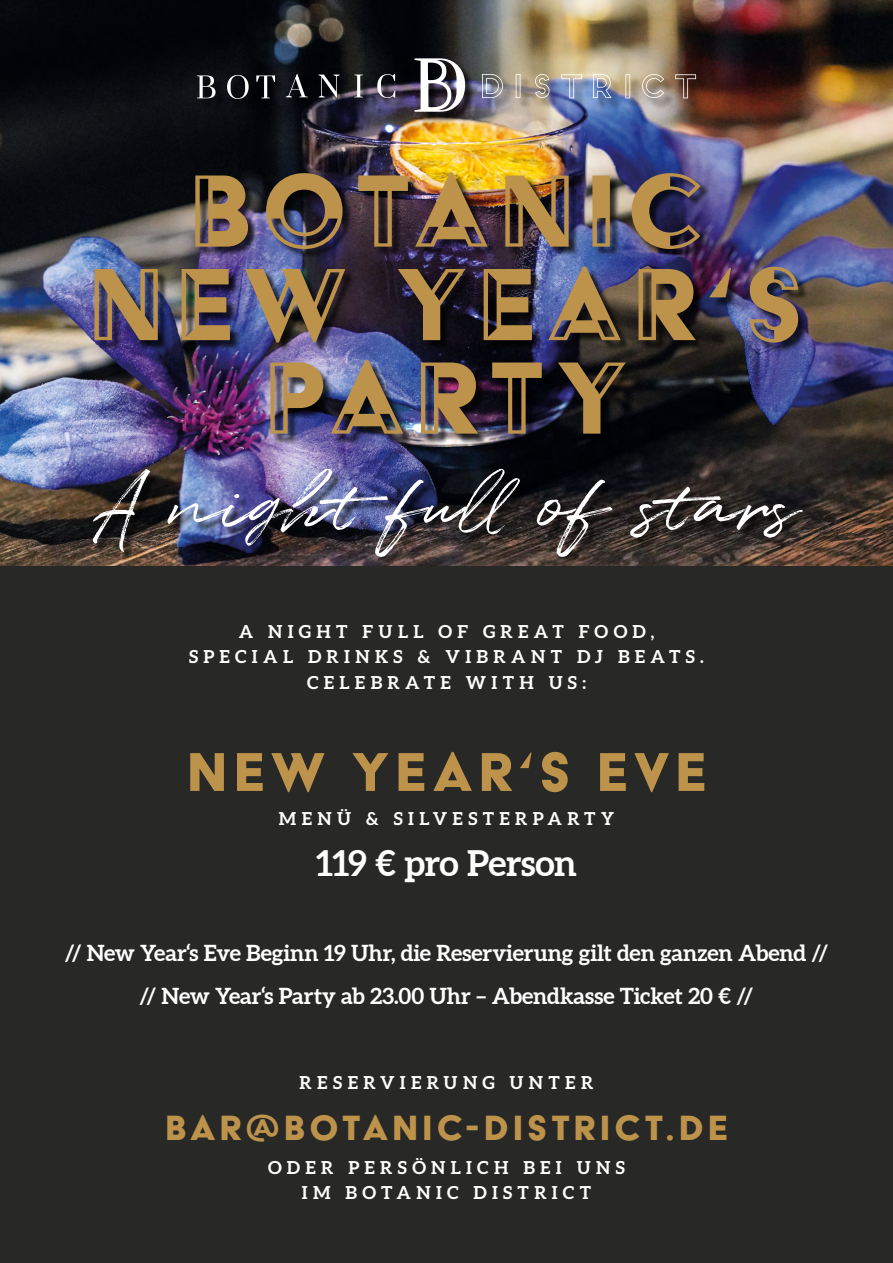
<style>
.page{position:relative;width:893px;height:1263px;background:#282827}
.page>*{position:absolute;margin:0;border:0;box-sizing:border-box;transform-origin:0 0}
.t1{font:118.5px/93.4px "Acier BAT Text Noir";letter-spacing:.085em;color:#bd934c;text-align:center}
.t2{font:78px "Quentin";letter-spacing:.015em;color:#fff}
.t3{font:63px "Acier BAT Text Solid";letter-spacing:.105em;color:#bd934c}
.t4{font:40.5px "Acier BAT Text Solid";letter-spacing:.095em;color:#bd934c}
.t5{font:700 35.85px "Aleo";letter-spacing:-.02em;color:#fff}
.t6{font:700 22.5px/42.6px "Aleo";letter-spacing:-.005em;color:#fff;text-align:center}
.t7{font:700 18px/25.5px "Aleo";letter-spacing:.295em;color:#fff;text-align:center}
</style>
<div class="page">
<img style="left:0;top:0;width:893px;height:565px">
<div style="left:96px;top:175px;width:713px;height:270px;background:#000;opacity:.75"></div>
<div style="left:199px;top:60px;width:508px;height:62px;background:#000;opacity:.75"></div>
<svg style="left:197px;top:75px;width:19px;height:23px"></svg>
<svg style="left:227px;top:75px;width:22px;height:24px"></svg>
<svg style="left:256px;top:75px;width:19px;height:23px"></svg>
<svg style="left:286px;top:74px;width:22px;height:23px"></svg>
<svg style="left:319px;top:75px;width:21px;height:22px"></svg>
<svg style="left:354px;top:75px;width:9px;height:22px"></svg>
<svg style="left:377px;top:74px;width:18px;height:24px"></svg>
<svg style="left:482px;top:74px;width:21px;height:24px"></svg>
<svg style="left:516px;top:74px;width:4px;height:24px"></svg>
<svg style="left:535px;top:74px;width:14px;height:24px"></svg>
<svg style="left:561px;top:74px;width:21px;height:24px"></svg>
<svg style="left:593px;top:74px;width:19px;height:24px"></svg>
<svg style="left:625px;top:74px;width:5px;height:24px"></svg>
<svg style="left:642px;top:74px;width:22px;height:24px"></svg>
<svg style="left:675px;top:74px;width:21px;height:24px"></svg>
<svg style="left:414px;top:58px;width:51px;height:54px;background:#827f86"></svg>
<div style="left:94px;top:470px;width:719px;height:97px;background:#000;opacity:.75"></div>
<h1 class="t1" style="left:89px;top:163px;width:717px">BOTANIC<br>NEW YEAR‘S<br>PARTY</h1>
<h2 class="t2" style="left:95px;top:452px;width:705px">A nightfull of stars</h2>
<p class="t7" style="left:189px;top:619px;width:516px">A NIGHT FULL OF GREAT FOOD,<br>SPECIAL DRINKS &amp; VIBRANT DJ BEATS.<br>CELEBRATE WITH US:</p>
<h3 class="t3" style="left:187px;top:739px;width:520px">NEW YEAR‘S EVE</h3>
<p class="t7" style="left:279px;top:806px;width:337px">MENÜ &amp; SILVESTERPARTY</p>
<h3 class="t5" style="left:316px;top:841px;width:262px">119 € pro Person</h3>
<p class="t6" style="left:65px;top:932px;width:765px">// New Year‘s Eve Beginn 19 Uhr, die Reservierung gilt den ganzen Abend // // New Year‘s Party ab 23.00 Uhr – Abendkasse Ticket 20 € //</p>
<p class="t7" style="left:300px;top:1070px;width:295px">RESERVIERUNG UNTER</p>
<h3 class="t4" style="left:166px;top:1106px;width:563px">BAR@BOTANIC-DISTRICT.DE</h3>
<p class="t7" style="left:268px;top:1155px;width:358px">ODER PERSÖNLICH BEI UNS<br>IM BOTANIC DISTRICT</p>
</div>
